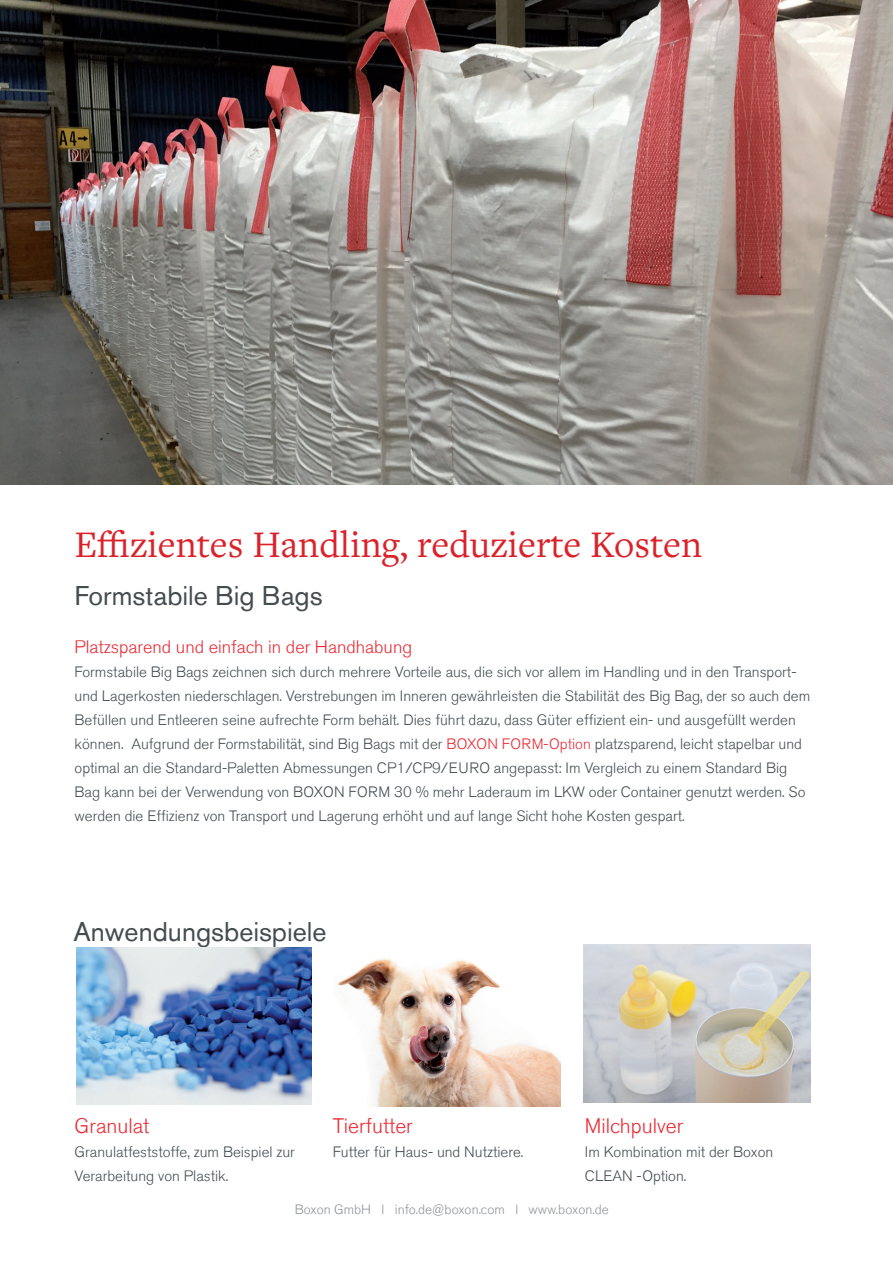
<style>
.page{position:relative;width:893px;height:1263px;background:#fff}
.page>*{position:absolute;margin:0;border:0;box-sizing:border-box;transform-origin:0 0}
.t1{font:39px "Freight Text Pro";color:#db222b}
.t2{font:27px "Akzidenz Grotesk Std";color:#454c50}
.t3{font:300 21px "Akzidenz Grotesk Std";color:#ea2933}
.t4{font:300 18px "Akzidenz Grotesk Std";color:#ea2933}
.t5{font:300 15px/24px "Akzidenz Grotesk Std";color:#454c50}
.t6{font:300 13.5px "Akzidenz Grotesk Std";color:#91949a}
.s1{color:#ea2933}
</style>
<div class="page">
<img style="left:337px;top:958px;width:223px;height:148px">
<img style="left:584px;top:944px;width:226px;height:159px">
<img style="left:77px;top:947px;width:235px;height:157px">
<img style="left:0;top:0;width:893px;height:485px">
<h1 class="t1" style="left:75px;top:518px;width:629px">Effizientes Handling, reduzierte Kosten</h1>
<h2 class="t2" style="left:75px;top:579px;width:250px">Formstabile Big Bags</h2>
<p class="t4" style="left:75px;top:636px;width:339px">Platzsparend und einfach in der Handhabung</p>
<p class="t5" style="left:75px;top:660px;width:737px">Formstabile Big Bags zeichnen sich durch mehrere Vorteile aus, die sich vor allem im Handling und in den Transport&shy;und Lagerkosten niederschlagen. Verstrebungen im Inneren gewährleisten die Stabilität des Big Bag, der so auch dem Befüllen und Entleeren seine aufrechte Form behält. Dies führt dazu, dass Güter effizient ein- und ausgefüllt werden können. Aufgrund der Formstabilität, sind Big Bags mit der <span class="s1">BOXON FORM-Option</span> platzsparend, leicht stapelbar und optimal an die Standard-Paletten Abmessungen CP1/CP9/EURO angepasst: Im Vergleich zu einem Standard Big Bag kann bei der Verwendung von BOXON FORM 30 % mehr Laderaum im LKW oder Container genutzt werden. So werden die Effizienz von Transport und Lagerung erhöht und auf lange Sicht hohe Kosten gespart.</p>
<h2 class="t2" style="left:73px;top:915px;width:255px">Anwendungsbeispiele</h2>
<h3 class="t3" style="left:75px;top:1114px;width:76px">Granulat</h3>
<p class="t5" style="left:75px;top:1140px;width:222px">Granulatfeststoffe, zum Beispiel zur<br>Verarbeitung von Plastik.</p>
<h3 class="t3" style="left:333px;top:1114px;width:82px">Tierfutter</h3>
<p class="t5" style="left:333px;top:1140px;width:192px">Futter für Haus- und Nutztiere.</p>
<h3 class="t3" style="left:585px;top:1114px;width:100px">Milchpulver</h3>
<p class="t5" style="left:585px;top:1140px;width:190px">Im Kombination mit der Boxon<br>CLEAN -Option.</p>
<p class="t6" style="left:295px;top:1201px;width:315px">Boxon GmbH l info.de@boxon.com l www.boxon.de</p>
</div>
